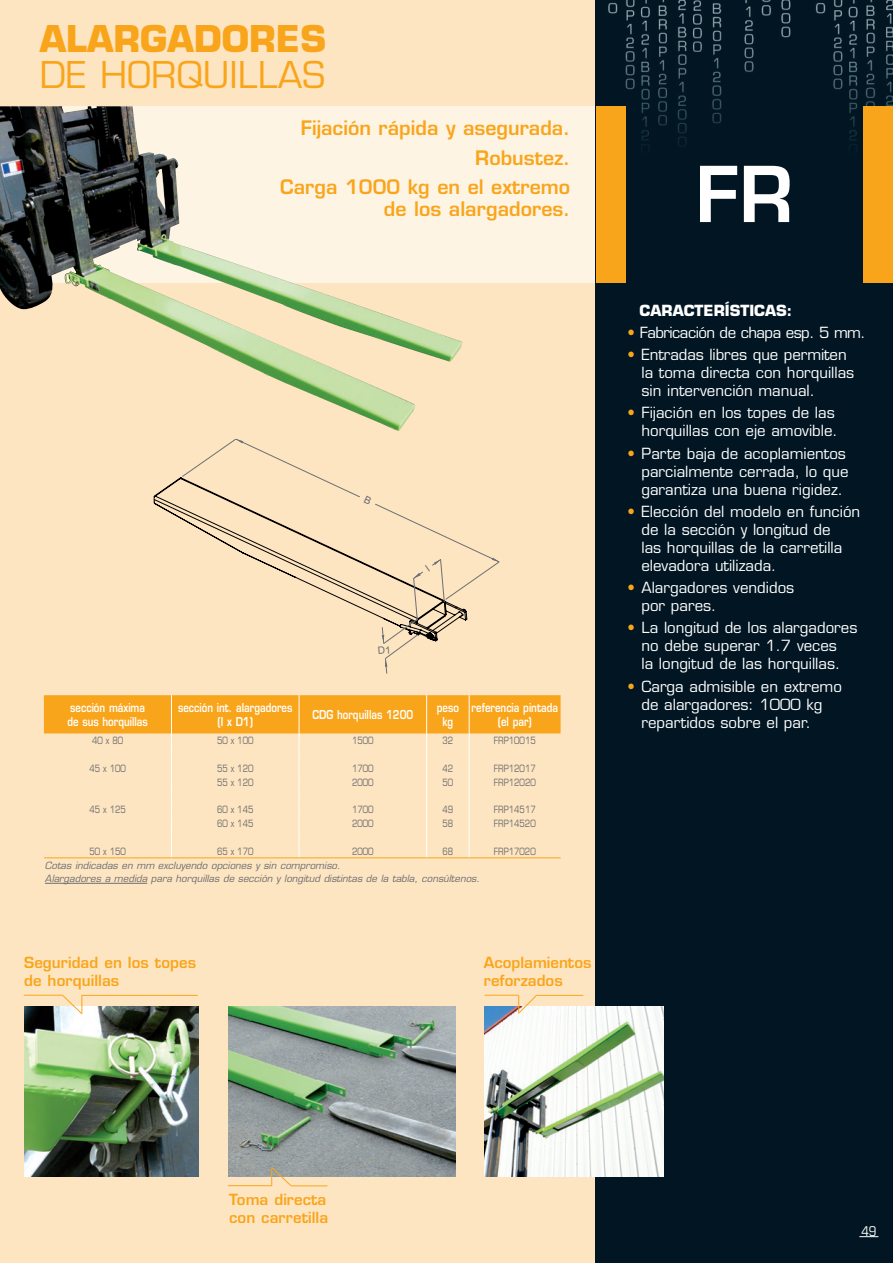
<style>
.page{position:relative;width:893px;height:1263px;background:#fee5c1}
.page>*{position:absolute;margin:0;border:0;box-sizing:border-box;transform-origin:0 0}
.t1{font:600 75px "Eurostile";color:#fff}
.t2{font:36px "Eurostile";color:#f9a51b}
.t3{font:700 36px "Eurostile";color:#f9a51b}
.t4{font:600 19.5px/29.4px "Eurostile";color:#f9a51b;text-align:right}
.t5{font:15px/18px "Eurostile";color:#fff}
.t6{font:600 15px/18px "Eurostile";letter-spacing:.005em;color:#f9a51b}
.t7{font:15px "Eurostile";letter-spacing:-.035em;color:#fff}
.t8{font:700 15px "Eurostile";color:#fff}
.t9{font:condensed 13.5px "Eurostile";color:#fff}
.t10{font:600 12px/13.5px "Eurostile";color:#fff;text-align:center;scale:.8 1}
.t11{font:9.75px "Eurostile";color:#6c6d70;scale:.8 1}
.t12{font:italic 9.75px/13.5px "Eurostile";color:#6c6d70}
.s1{color:#f9a51b}
</style>
<div class="page">
<div style="left:0;top:106px;width:893px;height:176px;background:#fef4e4"></div>
<div style="left:596px;top:0;width:297px;height:1263px;background:#011622"></div>
<img style="left:24px;top:1006px;width:175px;height:171px">
<img style="left:228px;top:1006px;width:227px;height:170px">
<img style="left:485px;top:1006px;width:178px;height:171px">
<hr style="left:24px;top:995px;width:39px;height:1px;background:#f9a51b">
<svg style="left:61px;top:994px;width:22px;height:21px"></svg>
<hr style="left:82px;top:995px;width:116px;height:1px;background:#f9a51b">
<hr style="left:485px;top:995px;width:33px;height:1px;background:#f9a51b">
<svg style="left:518px;top:994px;width:20px;height:20px"></svg>
<hr style="left:537px;top:995px;width:46px;height:1px;background:#f9a51b">
<hr style="left:291px;top:1185px;width:36px;height:1px;background:#f9a51b">
<svg style="left:271px;top:1166px;width:21px;height:21px"></svg>
<hr style="left:228px;top:1185px;width:44px;height:1px;background:#f9a51b">
<div style="left:864px;top:106px;width:29px;height:176px;background:#f9a51b"></div>
<div style="left:596px;top:106px;width:30px;height:176px;background:#f9a51b"></div>
<img style="left:0;top:106px;width:463px;height:325px">
<svg style="left:859px;top:1236px;width:19px;height:1px"></svg>
<svg style="left:154px;top:477px;width:28px;height:43px"></svg>
<svg style="left:182px;top:439px;width:53px;height:110px"></svg>
<svg style="left:44px;top:695px;width:517px;height:162px"></svg>
<hr style="left:44px;top:857px;width:127px;height:1px;background:#f9a51b">
<hr style="left:171px;top:857px;width:128px;height:1px;background:#f9a51b">
<hr style="left:299px;top:857px;width:128px;height:1px;background:#f9a51b">
<hr style="left:427px;top:857px;width:42px;height:1px;background:#f9a51b">
<hr style="left:469px;top:857px;width:92px;height:1px;background:#f9a51b">
<hr style="left:45px;top:883px;width:102px;height:1px;background:#6c6d70">
<svg style="left:235px;top:439px;width:265px;height:235px"></svg>
<h2 class="t3" style="left:40px;top:16px;width:236px">ALARGADORES</h2>
<h2 class="t2" style="left:40px;top:53px;width:287px">DE HORQUILLAS</h2>
<h3 class="t4" style="left:280px;top:113px;width:292px">Fijación rápida y asegurada.<br>Robustez.<br>Carga 1000 kg en el extremo</h3>
<h3 class="t4" style="left:384px;top:194px;width:188px">de los alargadores.</h3>
<p class="t10" style="left:67px;top:701px;width:102px;text-align:left">sección máxima de sus horquillas</p>
<p class="t10" style="left:178px;top:701px;width:144px">sección int. alargadores (I x D1)</p>
<p class="t10" style="left:312px;top:708px;width:128px">CDG horquillas 1200</p>
<p class="t10" style="left:437px;top:701px;width:29px">peso kg</p>
<p class="t10" style="left:472px;top:701px;width:110px">referencia pintada (el par)</p>
<p class="t11" style="left:92px;top:735px;width:40px">40 x 80</p>
<p class="t11" style="left:217px;top:735px;width:47px">50 x 100</p>
<p class="t11" style="left:352px;top:735px;width:28px">1500</p>
<p class="t11" style="left:442px;top:735px;width:15px">32</p>
<p class="t11" style="left:494px;top:735px;width:54px">FRP10015</p>
<p class="t11" style="left:90px;top:762px;width:47px">45 x 100</p>
<p class="t11" style="left:217px;top:762px;width:47px">55 x 120</p>
<p class="t11" style="left:352px;top:762px;width:28px">1700</p>
<p class="t11" style="left:442px;top:762px;width:15px">42</p>
<p class="t11" style="left:494px;top:762px;width:54px">FRP12017</p>
<p class="t11" style="left:217px;top:776px;width:47px">55 x 120</p>
<p class="t11" style="left:352px;top:776px;width:28px">2000</p>
<p class="t11" style="left:442px;top:776px;width:15px">50</p>
<p class="t11" style="left:494px;top:776px;width:54px">FRP12020</p>
<p class="t11" style="left:90px;top:804px;width:47px">45 x 125</p>
<p class="t11" style="left:217px;top:804px;width:47px">60 x 145</p>
<p class="t11" style="left:352px;top:804px;width:28px">1700</p>
<p class="t11" style="left:442px;top:804px;width:15px">49</p>
<p class="t11" style="left:494px;top:804px;width:54px">FRP14517</p>
<p class="t11" style="left:217px;top:818px;width:47px">60 x 145</p>
<p class="t11" style="left:352px;top:818px;width:28px">2000</p>
<p class="t11" style="left:442px;top:818px;width:15px">58</p>
<p class="t11" style="left:494px;top:818px;width:54px">FRP14520</p>
<p class="t11" style="left:89px;top:845px;width:47px">50 x 150</p>
<p class="t11" style="left:217px;top:845px;width:47px">65 x 170</p>
<p class="t11" style="left:352px;top:845px;width:28px">2000</p>
<p class="t11" style="left:442px;top:845px;width:15px">68</p>
<p class="t11" style="left:494px;top:845px;width:54px">FRP17020</p>
<p class="t12" style="left:45px;top:858px;width:436px">Cotas indicadas en mm excluyendo opciones y sin compromiso.<br>Alargadores a medida para horquillas de sección y longitud distintas de la tabla, consúltenos.</p>
<p class="t6" style="left:24px;top:954px;width:174px">Seguridad en los topes de horquillas</p>
<p class="t6" style="left:484px;top:953px;width:109px">Acoplamientos reforzados</p>
<h1 class="t1" style="left:696px;top:148px;width:99px">FR</h1>
<p class="t8" style="left:640px;top:301px;width:154px">CARACTERÍSTICAS:</p>
<p class="t7" style="left:628px;top:323px;width:240px"><span class="s1">•</span> Fabricación de chapa esp. 5 mm.</p>
<p class="t5" style="left:641px;top:346px;width:214px;text-indent:-14px"><span class="s1">•</span> Entradas libres que permiten la toma directa con horquillas sin intervención manual.</p>
<p class="t5" style="left:628px;top:404px;width:212px;text-align:right"><span class="s1">•</span> Fijación en los topes de las horquillas con eje amovible.</p>
<p class="t5" style="left:641px;top:444px;width:209px;text-indent:-14px"><span class="s1">•</span> Parte baja de acoplamientos parcialmente cerrada, lo que garantiza una buena rigidez.</p>
<p class="t5" style="left:641px;top:502px;width:220px;text-indent:-14px"><span class="s1">•</span> Elección del modelo en función de la sección y longitud de<br>las horquillas de la carretilla elevadora utilizada.</p>
<p class="t5" style="left:641px;top:579px;width:154px;text-indent:-14px"><span class="s1">•</span> Alargadores vendidos por pares.</p>
<p class="t5" style="left:628px;top:619px;width:231px;text-align:center"><span class="s1">•</span> La longitud de los alargadores no debe superar 1.7 veces<br>la longitud de las horquillas.</p>
<p class="t5" style="left:641px;top:677px;width:202px;text-indent:-14px"><span class="s1">•</span> Carga admisible en extremo de alargadores: 1000 kg repartidos sobre el par.</p>
<p class="t6" style="left:229px;top:1190px;width:101px">Toma directa con carretilla</p>
<p class="t9" style="left:861px;top:1223px;width:17px">49</p>
</div>
